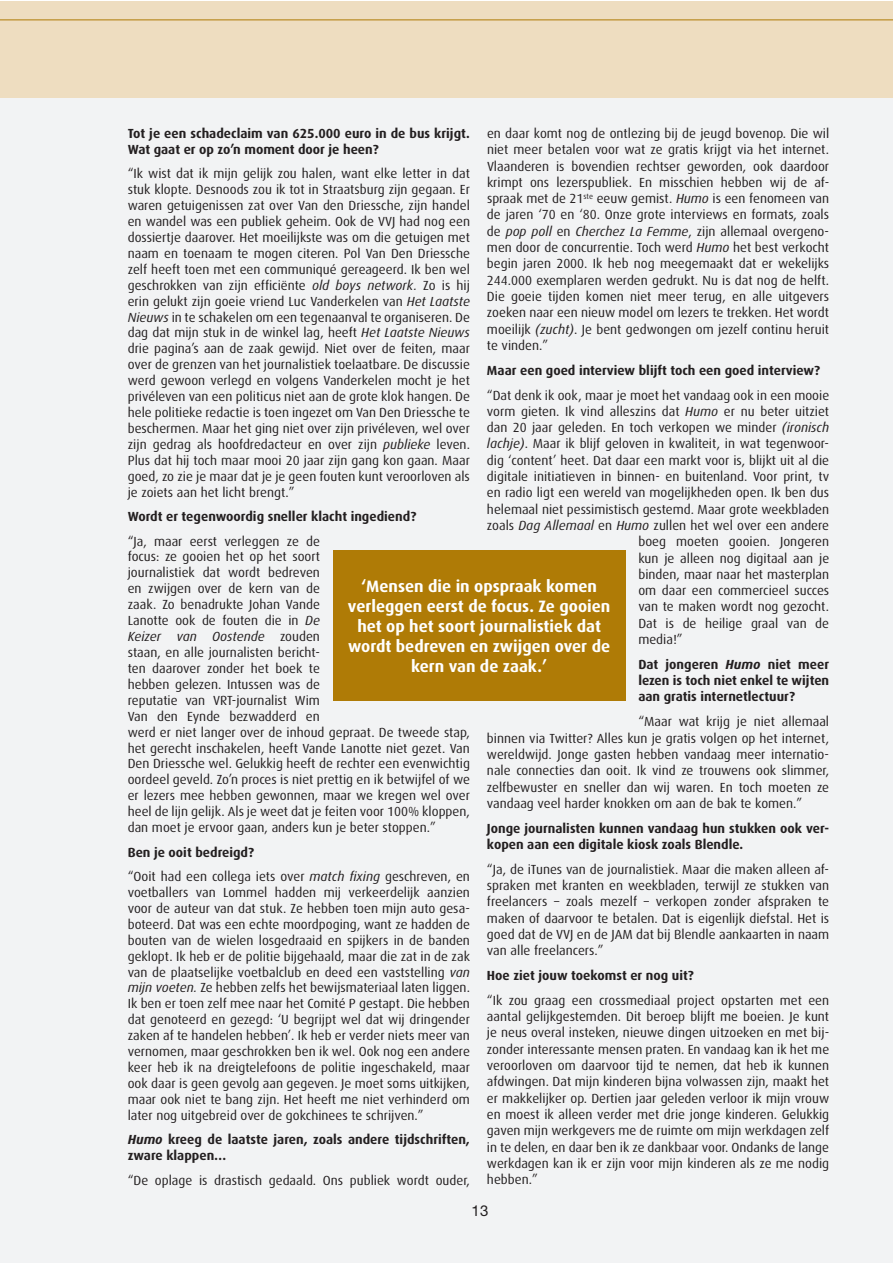
<style>
.page{position:relative;width:893px;height:1263px;background:#fff}
.page>*{position:absolute;margin:0;border:0;box-sizing:border-box;transform-origin:0 0}
.t1{font:700 16.5px/19.8px "Dax";color:#fff;text-align:center}
.t2{font:15px "Helvetica Neue LT Std";color:#231f20}
.t3{font:13.2px/15.9px "Dax";color:#231f20;text-align:justify}
.t4{font:700 13.2px/16.4px "Dax";color:#231f20}
.s1{font-style:italic}
.s2{font-weight:700}
</style>
<div class="page">
<div style="left:0;top:1px;width:892px;height:1262px;background:#f2f3f4"></div>
<div style="left:0;top:1px;width:892px;height:97px;background:#eeddc0"></div>
<hr style="left:0;top:20px;width:892px;height:1px;background:#af7b06">
<div style="left:333px;top:550px;width:293px;height:151px;background:#af7b06"></div>
<p class="t4" style="left:128px;top:125px;width:344px;line-height:15.9px">Tot je een schadeclaim van 625.000 euro in de bus krijgt.<br>Wat gaat er op zo’n moment door je heen?</p>
<p class="t3" style="left:128px;top:166px;width:344px">“Ik wist dat ik mijn gelijk zou halen, want elke letter in dat stuk klopte. Desnoods zou ik tot in Straatsburg zijn gegaan. Er waren getuigenissen zat over Van den Driessche, zijn handel en wandel was een publiek geheim. Ook de VVJ had nog een dossiertje daarover. Het moeilijkste was om die getuigen met naam en toenaam te mogen citeren. Pol Van Den Driessche zelf heeft toen met een communiqué gereageerd. Ik ben wel geschrokken van zijn efficiënte <span class="s1">old boys network.</span> Zo is hij erin gelukt zijn goeie vriend Luc Vanderkelen van <span class="s1">Het Laatste Nieuws</span> in te schakelen om een tegenaanval te organiseren. De dag dat mijn stuk in de winkel lag, heeft <span class="s1">Het Laatste Nieuws </span>drie pagina’s aan de zaak gewijd. Niet over de feiten, maar over de grenzen van het journalistiek toelaatbare. De discussie werd gewoon verlegd en volgens Vanderkelen mocht je het privéleven van een politicus niet aan de grote klok hangen. De hele politieke redactie is toen ingezet om Van Den Driessche te beschermen. Maar het ging niet over zijn privéleven, wel over zijn gedrag als hoofdredacteur en over zijn <span class="s1">publieke</span> leven.<br>Plus dat hij toch maar mooi 20 jaar zijn gang kon gaan. Maar goed, zo zie je maar dat je je geen fouten kunt veroorloven als je zoiets aan het licht brengt.”</p>
<p class="t4" style="left:128px;top:508px;width:290px">Wordt er tegenwoordig sneller klacht ingediend?</p>
<p class="t3" style="left:128px;top:533px;width:344px;text-align:left">“Ja, maar eerst verleggen ze de<br>focus: ze gooien het op het soort<br>journalistiek dat wordt bedreven<br>en zwijgen over de kern van de<br>zaak. Zo benadrukte Johan Vande<br>Lanotte ook de fouten die in <span class="s1">De<br>Keizer van Oostende</span> zouden<br>staan, en alle journalisten bericht-<br>ten daarover zonder het boek te<br>hebben gelezen. Intussen was de<br>reputatie van VRT-journalist Wim<br>Van den Eynde bezwadderd en<br>werd er niet langer over de inhoud gepraat. De tweede stap, het gerecht inschakelen, heeft Vande Lanotte niet gezet. Van Den Driessche wel. Gelukkig heeft de rechter een evenwichtig oordeel geveld. Zo’n proces is niet prettig en ik betwijfel of we er lezers mee hebben gewonnen, maar we kregen wel over heel de lijn gelijk. Als je weet dat je feiten voor 100% kloppen, dan moet je ervoor gaan, anders kun je beter stoppen.”</p>
<p class="t3" style="left:128px;top:840px;width:344px;line-height:24.5px"><span class="s2">Ben je ooit bedreigd?<br></span>“Ooit had een collega iets over <span class="s1">match fixing</span> geschreven, en</p>
<p class="t3" style="left:128px;top:884px;width:344px">voetballers van Lommel hadden mij verkeerdelijk aanzien voor de auteur van dat stuk. Ze hebben toen mijn auto gesa&shy;boteerd. Dat was een echte moordpoging, want ze hadden de bouten van de wielen losgedraaid en spijkers in de banden geklopt. Ik heb er de politie bijgehaald, maar die zat in de zak van de plaatselijke voetbalclub en deed een vaststelling <span class="s1">van mijn voeten.</span> Ze hebben zelfs het bewijsmateriaal laten liggen.<br>Ik ben er toen zelf mee naar het Comité P gestapt. Die hebben dat genoteerd en gezegd: ‘U begrijpt wel dat wij dringender zaken af te handelen hebben’. Ik heb er verder niets meer van vernomen, maar geschrokken ben ik wel. Ook nog een andere keer heb ik na dreigtelefoons de politie ingeschakeld, maar ook daar is geen gevolg aan gegeven. Je moet soms uitkijken, maar ook niet te bang zijn. Het heeft me niet verhinderd om later nog uitgebreid over de gokchinees te schrijven.”</p>
<p class="t4" style="left:128px;top:1132px;width:344px;line-height:15.9px"><span class="s1">Humo</span> kreeg de laatste jaren, zoals andere tijdschriften, zware klappen…</p>
<p class="t3" style="left:128px;top:1172px;width:344px">“De oplage is drastisch gedaald. Ons publiek wordt ouder,</p>
<p class="t3" style="left:487px;top:126px;width:344px;line-height:16.4px">en daar komt nog de ontlezing bij de jeugd bovenop. Die wil niet meer betalen voor wat ze gratis krijgt via het internet.<br>Vlaanderen is bovendien rechtser geworden, ook daardoor krimpt ons lezerspubliek. En misschien hebben wij de af&shy;spraak met de 21<sup>ste</sup> eeuw gemist. <span class="s1">Humo</span> is een fenomeen van de jaren ‘70 en ‘80. Onze grote interviews en formats, zoals de <span class="s1">pop poll</span> en <span class="s1">Cherchez La Femme</span>, zijn allemaal overgeno&shy;men door de concurrentie. Toch werd <span class="s1">Humo</span> het best verkocht begin jaren 2000. Ik heb nog meegemaakt dat er wekelijks 244.000 exemplaren werden gedrukt. Nu is dat nog de helft.<br>Die goeie tijden komen niet meer terug, en alle uitgevers zoeken naar een nieuw model om lezers te trekken. Het wordt moeilijk <span class="s1">(zucht)</span>. Je bent gedwongen om jezelf continu heruit te vinden.”</p>
<p class="t4" style="left:487px;top:362px;width:335px">Maar een goed interview blijft toch een goed interview?</p>
<p class="t3" style="left:487px;top:387px;width:344px">“Dat denk ik ook, maar je moet het vandaag ook in een mooie</p>
<p class="t3" style="left:487px;top:403px;width:344px">vorm gieten. Ik vind alleszins dat <span class="s1">Humo</span> er nu beter uitziet</p>
<p class="t3" style="left:487px;top:420px;width:344px">dan 20 jaar geleden. En toch verkopen we minder <span class="s1">(ironisch</span></p>
<p class="t3" style="left:487px;top:436px;width:344px"><span class="s1">lachje)</span>. Maar ik blijf geloven in kwaliteit, in wat tegenwoor-</p>
<p class="t3" style="left:487px;top:452px;width:344px">dig ‘content’ heet. Dat daar een markt voor is, blijkt uit al die</p>
<p class="t3" style="left:487px;top:469px;width:344px">digitale initiatieven in binnen- en buitenland. Voor print, tv</p>
<p class="t3" style="left:487px;top:485px;width:344px">en radio ligt een wereld van mogelijkheden open. Ik ben dus</p>
<p class="t3" style="left:487px;top:501px;width:344px">helemaal niet pessimistisch gestemd. Maar grote weekbladen</p>
<p class="t3" style="left:487px;top:517px;width:344px">zoals <span class="s1">Dag Allemaal</span> en <span class="s1">Humo</span> zullen het wel over een andere</p>
<p class="t3" style="left:638px;top:534px;width:192px">boeg moeten gooien. Jongeren</p>
<p class="t3" style="left:638px;top:550px;width:192px">kun je alleen nog digitaal aan je</p>
<p class="t3" style="left:638px;top:566px;width:192px">binden, maar naar het masterplan</p>
<p class="t3" style="left:638px;top:583px;width:192px">om daar een commercieel succes</p>
<p class="t3" style="left:638px;top:599px;width:192px">van te maken wordt nog gezocht.</p>
<p class="t3" style="left:638px;top:615px;width:192px">Dat is de heilige graal van de</p>
<p class="t3" style="left:638px;top:632px;width:46px">media!”</p>
<p class="t4" style="left:638px;top:656px;width:192px;text-align:justify">Dat jongeren <span class="s1">Humo</span> niet meer lezen is toch niet enkel te wijten aan gratis internetlectuur?</p>
<p class="t3" style="left:487px;top:714px;width:344px;line-height:16.4px;text-indent:151px">“Maar wat krijg je niet allemaal binnen via Twitter? Alles kun je gratis volgen op het internet, wereldwijd. Jonge gasten hebben vandaag meer internatio&shy;nale connecties dan ooit. Ik vind ze trouwens ook slimmer, zelfbewuster en sneller dan wij waren. En toch moeten ze vandaag veel harder knokken om aan de bak te komen.”</p>
<p class="t4" style="left:487px;top:820px;width:344px">Jonge journalisten kunnen vandaag hun stukken ook ver&shy;kopen aan een digitale kiosk zoals Blendle.</p>
<p class="t3" style="left:487px;top:861px;width:344px;line-height:16.4px">“Ja, de iTunes van de journalistiek. Maar die maken alleen af&shy;spraken met kranten en weekbladen, terwijl ze stukken van freelancers – zoals mezelf – verkopen zonder afspraken te maken of daarvoor te betalen. Dat is eigenlijk diefstal. Het is goed dat de VVJ en de JAM dat bij Blendle aankaarten in naam van alle freelancers.”</p>
<p class="t4" style="left:487px;top:967px;width:208px">Hoe ziet jouw toekomst er nog uit?</p>
<p class="t3" style="left:487px;top:992px;width:344px;line-height:16.4px">“Ik zou graag een crossmediaal project opstarten met een aantal gelijkgestemden. Dit beroep blijft me boeien. Je kunt je neus overal insteken, nieuwe dingen uitzoeken en met bij&shy;zonder interessante mensen praten. En vandaag kan ik het me veroorloven om daarvoor tijd te nemen, dat heb ik kunnen afdwingen. Dat mijn kinderen bijna volwassen zijn, maakt het er makkelijker op. Dertien jaar geleden verloor ik mijn vrouw en moest ik alleen verder met drie jonge kinderen. Gelukkig gaven mijn werkgevers me de ruimte om mijn werkdagen zelf in te delen, en daar ben ik ze dankbaar voor. Ondanks de lange werkdagen kan ik er zijn voor mijn kinderen als ze me nodig hebben.”</p>
<p class="t1" style="left:348px;top:577px;width:264px">‘Mensen die in opspraak komen verleggen eerst de focus. Ze gooien het op het soort journalistiek dat wordt bedreven en zwijgen over de kern van de zaak.’</p>
<p class="t2" style="left:472px;top:1202px;width:18px">13</p>
</div>
